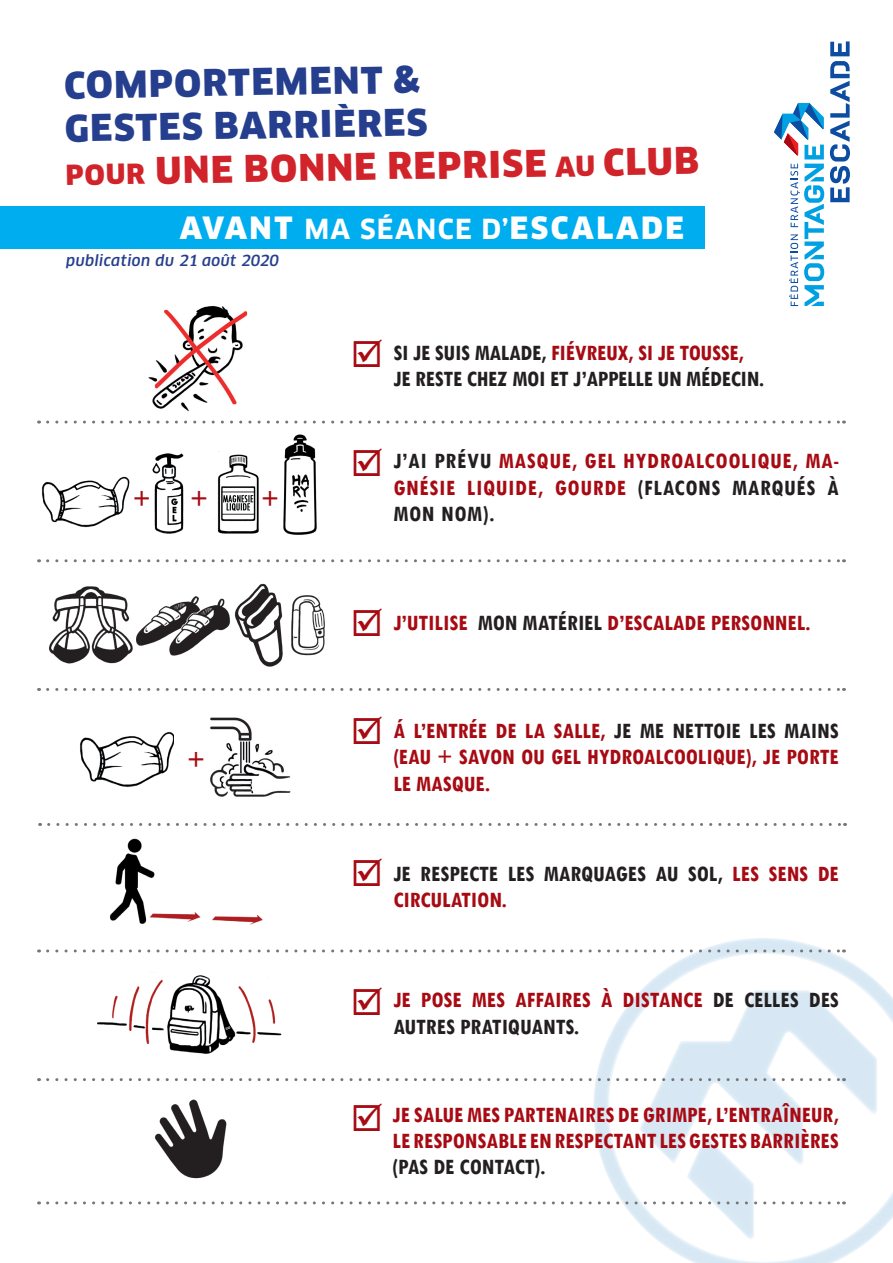
<style>
.page{position:relative;width:893px;height:1263px;background:#fff}
.page>*{position:absolute;margin:0;border:0;box-sizing:border-box;transform-origin:0 0}
.t1{font:900 36px/43.2px "Clan OT";color:#253f8e}
.t2{font:900 30px "Clan OT";letter-spacing:.085em;color:#fff}
.t3{font:700 condensed 27px "Tw Cen";color:#a70a12}
.t4{font:700 condensed 23.25px/26.2px "Tw Cen";color:#a70a12;text-align:justify}
.t5{font:700 condensed 23.25px/26.2px "Tw Cen";color:#231f20}
.t6{font:italic 500 15px "Clan OT";letter-spacing:.025em;color:#253f8e}
.s1{font-size:27px;color:#d1232a}
.s2{color:#d1232a}
.s3{font-weight:700;font-size:27px}
.s4{color:#a70a12}
.s5{color:#231f20}
</style>
<div class="page">
<svg style="left:598px;top:938px;width:295px;height:325px"></svg>
<div style="left:0;top:206px;width:705px;height:43px;background:#00aeef"></div>
<svg style="left:830px;top:41px;width:20px;height:161px"></svg>
<svg style="left:774px;top:103px;width:50px;height:203px"></svg>
<img style="left:41px;top:420px;width:284px;height:115px">
<img style="left:137px;top:975px;width:104px;height:12px">
<img style="left:210px;top:717px;width:81px;height:80px">
<img style="left:80px;top:732px;width:94px;height:55px">
<img style="left:148px;top:306px;width:100px;height:106px">
<img style="left:110px;top:838px;width:153px;height:87px">
<svg style="left:48px;top:421px;width:796px;height:3px"></svg>
<svg style="left:48px;top:559px;width:796px;height:3px"></svg>
<svg style="left:48px;top:688px;width:796px;height:3px"></svg>
<svg style="left:49px;top:823px;width:796px;height:3px"></svg>
<svg style="left:48px;top:949px;width:796px;height:3px"></svg>
<img style="left:49px;top:583px;width:276px;height:84px">
<svg style="left:48px;top:987px;width:829px;height:253px"></svg>
<h1 class="t1" style="left:64px;top:64px;width:635px;rotate:-1deg">COMPORTEMENT &amp;<br>GESTES BARRIÈRES<br><span class="s1">POUR</span> <span class="s2">UNE BONNE REPRISE</span> <span class="s1">AU</span> <span class="s2">CLUB</span></h1>
<p class="t2" style="left:180px;top:210px;width:506px">AVANT <span class="s3">MA SÉANCE D’</span>ESCALADE</p>
<p class="t6" style="left:66px;top:252px;width:215px">publication du 21 août 2020</p>
<p class="t3" style="left:133px;top:482px;width:20px">+</p>
<p class="t3" style="left:190px;top:482px;width:20px">+</p>
<p class="t3" style="left:261px;top:482px;width:20px">+</p>
<p class="t3" style="left:187px;top:743px;width:20px">+</p>
<p class="t5" style="left:393px;top:339px;width:372px">SI JE SUIS MALADE, <span class="s4">FIÉVREUX, SI JE TOUSSE,<br></span>JE RESTE CHEZ MOI ET J’APPELLE UN MÉDECIN.</p>
<p class="t4" style="left:393px;top:447px;width:447px"><span class="s5">J’AI PRÉVU</span> MASQUE, GEL HYDROALCOOLIQUE, MA-GNÉSIE LIQUIDE, GOURDE <span class="s5">(FLACONS MARQUÉS À MON NOM).</span></p>
<p class="t4" style="left:393px;top:609px;width:419px">J’UTILISE <span class="s5">MON MATÉRIEL</span> D’ESCALADE PERSONNEL.</p>
<p class="t4" style="left:393px;top:717px;width:447px">Á L’ENTRÉE DE LA SALLE, <span class="s5">JE ME NETTOIE LES MAINS </span>(EAU + SAVON OU GEL HYDROALCOOLIQUE), JE PORTE LE MASQUE.</p>
<p class="t5" style="left:393px;top:859px;width:447px">JE RESPECTE LES MARQUAGES AU SOL, <span class="s4">LES SENS DE<br>CIRCULATION.</span></p>
<p class="t5" style="left:393px;top:986px;width:447px"><span class="s4">JE POSE MES AFFAIRES À DISTANCE</span> DE CELLES DES<br>AUTRES PRATIQUANTS.</p>
<p class="t4" style="left:351px;top:1101px;width:489px;text-align:right">☑ JE SALUE MES PARTENAIRES DE GRIMPE, L’ENTRAÎNEUR,<br>LE RESPONSABLE EN RESPECTANT LES GESTES BARRIÈRES</p>
<p class="t5" style="left:393px;top:1153px;width:154px">(PAS DE CONTACT).</p>
</div>
